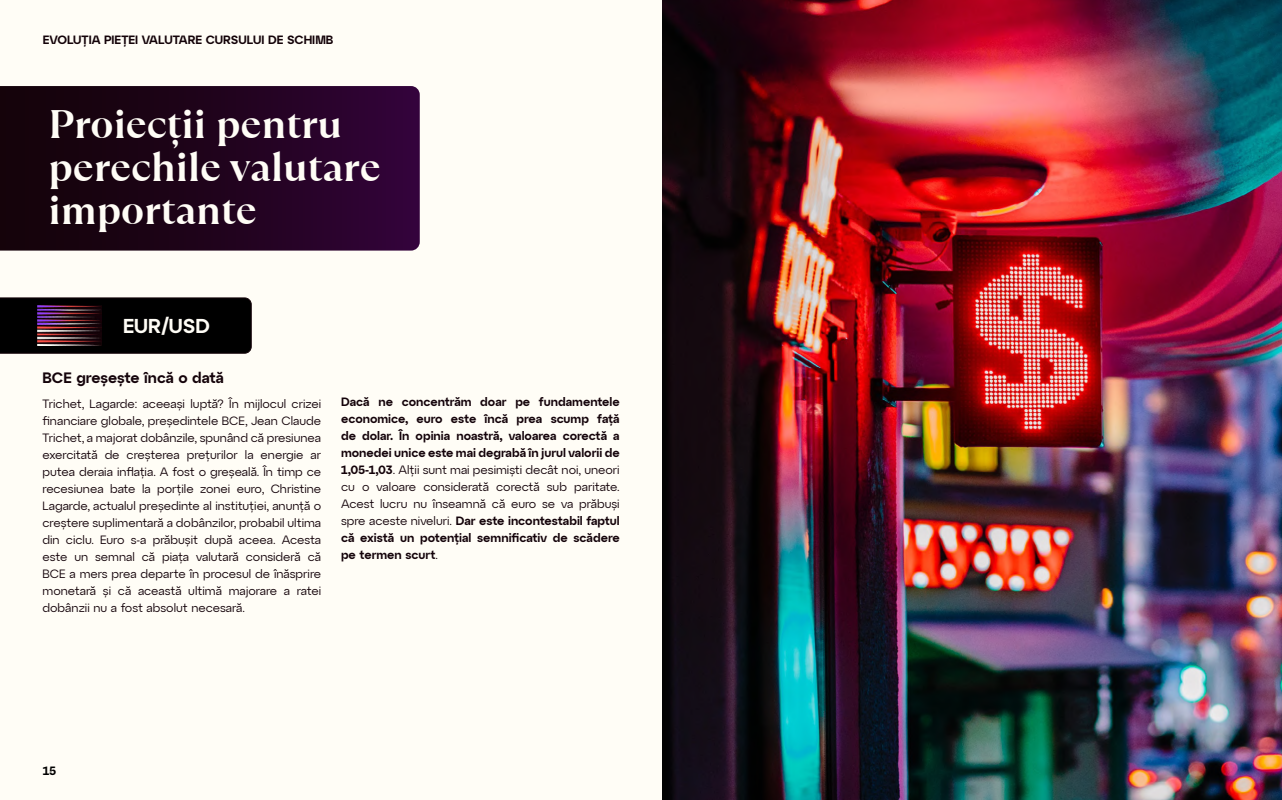
<style>
.page{position:relative;width:1282px;height:800px;background:#fff}
.page>*{position:absolute;margin:0;border:0;box-sizing:border-box;transform-origin:0 0}
.t1{font:700 39.6px/43.3px "TT Ramillas";color:#fffdf6}
.t2{font:600 20px "Atyp Display";color:#fffdf6}
.t3{font:600 15px "Atyp Display";color:#14030a}
.t4{font:12px/17px "Atyp Display";color:#14030a;text-align:justify}
.t5{font:600 12px/17px "Atyp Display";color:#14030a;text-align:justify}
.t6{font:600 12px "Atyp Display";color:#140309}
.t7{font:600 12px "Atyp Display";color:#000}
.s1{font-weight:400}
</style>
<div class="page">
<div style="left:0;top:0;width:1281px;height:799px;background:#fffdf6"></div>
<div style="left:0;top:298px;width:251px;height:55px;background:#000"></div>
<img style="left:38px;top:305px;width:63px;height:40px">
<img style="left:662px;top:0;width:619px;height:799px">
<svg style="left:0;top:86px;width:420px;height:164px;background:#21031e"></svg>
<p class="t6" style="left:43px;top:30px;width:292px">EVOLUȚIA PIEȚEI VALUTARE CURSULUI DE SCHIMB</p>
<h1 class="t1" style="left:48px;top:102px;width:333px">Proiecții pentru perechile valutare importante</h1>
<h2 class="t2" style="left:123px;top:310px;width:88px">EUR/USD</h2>
<p class="t3" style="left:43px;top:366px;width:183px">BCE greșește încă o dată</p>
<p class="t4" style="left:43px;top:395px;width:280px">Trichet, Lagarde: aceeași luptă? În mijlocul crizei financiare globale, președintele BCE, Jean Claude Trichet, a majorat dobânzile, spunând că presiunea exercitată de creșterea prețurilor la energie ar putea deraia inflația. A fost o greșeală. În timp ce recesiunea bate la porțile zonei euro, Christine Lagarde, actualul președinte al instituției, anunță o creștere suplimentară a dobânzilor, probabil ultima din ciclu. Euro s-a prăbușit după aceea. Acesta este un semnal că piața valutară consideră că BCE a mers prea departe în procesul de înăsprire monetară și că această ultimă majorare a ratei dobânzii nu a fost absolut necesară.</p>
<p class="t5" style="left:341px;top:392px;width:280px">Dacă ne concentrăm doar pe fundamentele economice, euro este încă prea scump față de dolar. În opinia noastră, valoarea corectă a monedei unice este mai degrabă în jurul valorii de 1,05-1,03<span class="s1">. Alții sunt mai pesimiști decât noi, uneori cu o valoare considerată corectă sub paritate.<br>Acest lucru nu înseamnă că euro se va prăbuși spre aceste niveluri.</span> Dar este incontestabil faptul că există un potențial semnificativ de scădere pe termen scurt<span class="s1">.</span></p>
<p class="t7" style="left:43px;top:761px;width:15px">15</p>
</div>
